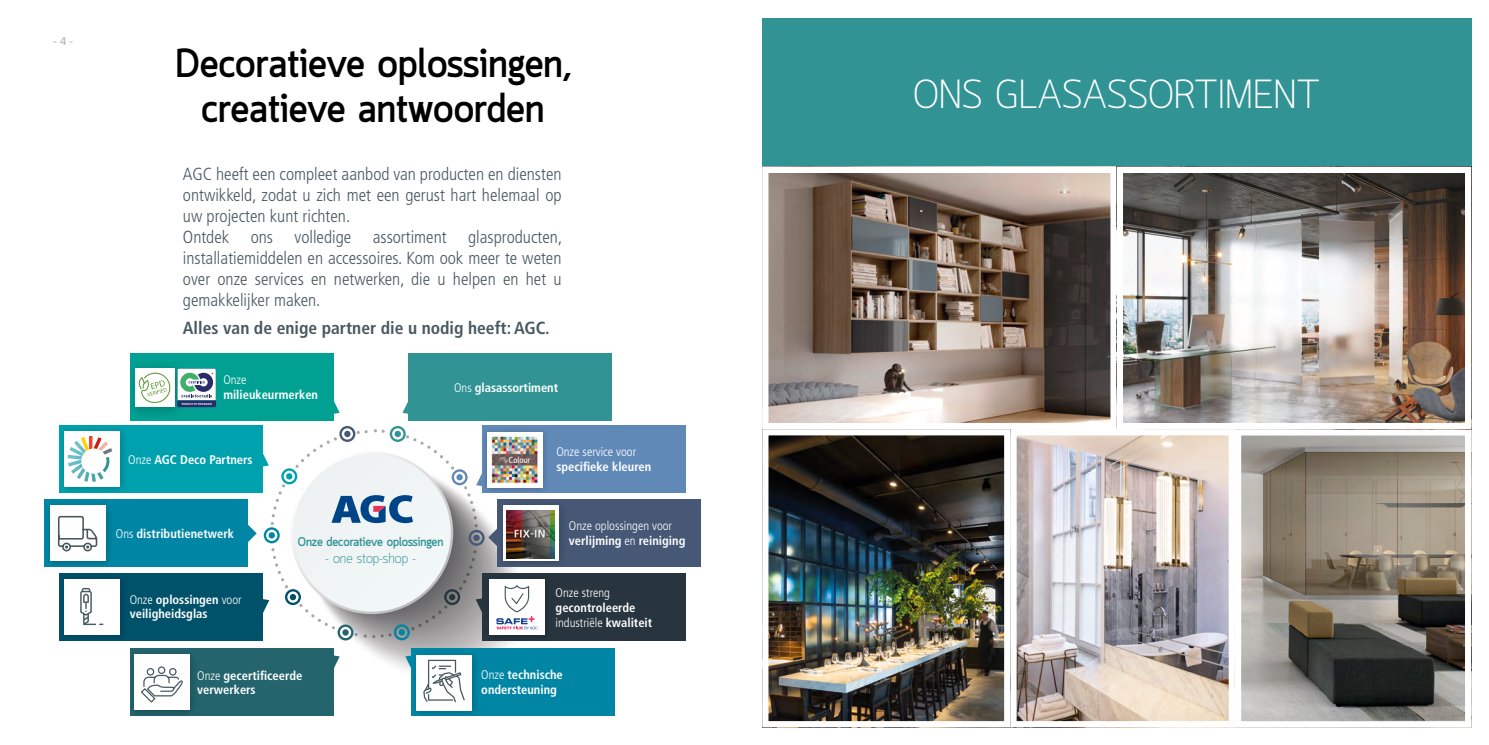
<style>
.page{position:relative;width:1489px;height:745px;background:#fff}
.page>*{position:absolute;margin:0;border:0;box-sizing:border-box;transform-origin:0 0}
.t1{font:700 40px/45px "Quark";color:#000;text-align:center}
.t2{font:300 40px "Quark";color:#fff}
.t3{font:300 condensed 17.5px/21px "Frutiger LT Std";color:#495961}
.t4{font:700 condensed 17.5px "Frutiger LT Std";color:#495961}
.t5{font:300 13.75px "Quark";color:#319394}
.t6{font:700 condensed 12.5px/13.8px "Frutiger LT Std";color:#fff}
.t7{font:300 condensed 12.5px/15px "Frutiger LT Std";color:#fff}
.t8{font:700 12.5px "Quark";letter-spacing:-.01em;color:#319394}
.t9{font:11.25px "Frutiger LT Std";color:#b3b2b2}
.s1{font-weight:300}
.s2{font-weight:700}
</style>
<div class="page">
<div style="left:762px;top:18px;width:708px;height:149px;background:#319394"></div>
<img style="left:769px;top:174px;width:340px;height:248px">
<div style="left:762px;top:167px;width:354px;height:262px;border:6px solid #fff"></div>
<img style="left:1241px;top:436px;width:222px;height:284px">
<div style="left:1234px;top:429px;width:236px;height:298px;border:6px solid #fff"></div>
<img style="left:1123px;top:174px;width:340px;height:248px">
<div style="left:1116px;top:167px;width:354px;height:262px;border:6px solid #fff"></div>
<img style="left:769px;top:436px;width:234px;height:283px">
<div style="left:762px;top:429px;width:248px;height:297px;border:6px solid #fff"></div>
<img style="left:1017px;top:436px;width:210px;height:283px">
<div style="left:1010px;top:429px;width:224px;height:297px;border:6px solid #fff"></div>
<div style="left:482px;top:425px;width:203px;height:67px;background:#6189b8"></div>
<div style="left:408px;top:353px;width:204px;height:67px;background:#319394"></div>
<svg style="left:402px;top:402px;width:6px;height:12px"></svg>
<div style="left:411px;top:648px;width:204px;height:67px;background:#0086a4"></div>
<div style="left:482px;top:573px;width:203px;height:67px;background:#28353f"></div>
<div style="left:497px;top:499px;width:203px;height:67px;background:#465875"></div>
<div style="left:59px;top:425px;width:204px;height:67px;background:#00a1ae"></div>
<div style="left:130px;top:353px;width:203px;height:67px;background:#00a092"></div>
<svg style="left:333px;top:399px;width:7px;height:17px"></svg>
<div style="left:130px;top:648px;width:203px;height:67px;background:#23646d"></div>
<div style="left:60px;top:573px;width:203px;height:67px;background:#00516a"></div>
<div style="left:44px;top:499px;width:204px;height:67px;background:#0086a4"></div>
<div style="left:44px;top:500px;width:70px;height:69px;background:#000;opacity:.23"></div>
<div style="left:50px;top:505px;width:55px;height:55px;background:#fff"></div>
<svg style="left:57px;top:515px;width:41px;height:37px"></svg>
<div style="left:497px;top:499px;width:70px;height:69px;background:#000;opacity:.23"></div>
<div style="left:503px;top:505px;width:55px;height:55px;background:linear-gradient(to bottom,#fff,#fff)"></div>
<img style="left:537px;top:510px;width:17px;height:48px">
<div style="left:127px;top:360px;width:59px;height:58px;background:#000;opacity:.23"></div>
<div style="left:135px;top:368px;width:39px;height:39px;background:#fff"></div>
<div style="left:481px;top:426px;width:70px;height:69px;background:#000;opacity:.23"></div>
<div style="left:487px;top:431px;width:55px;height:56px;background:#fff"></div>
<img style="left:537px;top:437px;width:2px;height:46px">
<div style="left:411px;top:649px;width:69px;height:69px;background:#000;opacity:.23"></div>
<div style="left:416px;top:654px;width:55px;height:56px;background:#fff"></div>
<div style="left:128px;top:648px;width:70px;height:70px;background:#000;opacity:.23"></div>
<div style="left:134px;top:654px;width:55px;height:55px;background:#fff"></div>
<div style="left:484px;top:574px;width:69px;height:69px;background:#000;opacity:.23"></div>
<div style="left:489px;top:579px;width:55px;height:55px;background:#fff"></div>
<svg style="left:239px;top:426px;width:298px;height:275px"></svg>
<div style="left:59px;top:573px;width:69px;height:69px;background:#000;opacity:.23"></div>
<div style="left:64px;top:578px;width:55px;height:55px;background:#fff"></div>
<svg style="left:80px;top:588px;width:23px;height:36px"></svg>
<div style="left:59px;top:425px;width:69px;height:70px;background:#000;opacity:.23"></div>
<div style="left:64px;top:431px;width:55px;height:55px;background:#fff"></div>
<svg style="left:139px;top:372px;width:31px;height:30px"></svg>
<svg style="left:68px;top:435px;width:44px;height:46px"></svg>
<svg style="left:141px;top:666px;width:42px;height:37px"></svg>
<svg style="left:177px;top:368px;width:39px;height:39px;background:#98adb7"></svg>
<p class="t9" style="left:53px;top:35px;width:22px">- 4 -</p>
<h1 class="t1" style="left:175px;top:45px;width:397px">Decoratieve oplossingen, creatieve antwoorden</h1>
<p class="t3" style="left:183px;top:163px;width:381px">AGC heeft een compleet aanbod van producten en diensten ontwikkeld, zodat u zich met een gerust hart helemaal op uw projecten kunt richten.<br>Ontdek ons volledige assortiment glasproducten, installatiemiddelen en accessoires. Kom ook meer te weten over onze services en netwerken, die u helpen en het u gemakkelijker maken.</p>
<p class="t4" style="left:183px;top:317px;width:368px">Alles van de enige partner die u nodig heeft: AGC.</p>
<p class="t7" style="left:223px;top:372px;width:25px">Onze</p>
<p class="t6" style="left:223px;top:388px;width:96px">milieukeurmerken</p>
<p class="t6" style="left:454px;top:380px;width:105px"><span class="s1">Ons</span> glasassortiment</p>
<p class="t6" style="left:128px;top:452px;width:126px"><span class="s1">Onze</span> AGC Deco Partners</p>
<p class="t6" style="left:116px;top:526px;width:120px"><span class="s1">Ons</span> distributienetwerk</p>
<p class="t6" style="left:130px;top:592px;width:113px"><span class="s1">Onze</span> oplossingen <span class="s1">voor </span>veiligheidsglas</p>
<p class="t8" style="left:298px;top:534px;width:147px">Onze decoratieve oplossingen</p>
<p class="t5" style="left:325px;top:549px;width:92px">- one stop-shop -</p>
<p class="t6" style="left:197px;top:668px;width:106px"><span class="s1">Onze</span> gecertificeerde verwerkers</p>
<p class="t7" style="left:556px;top:444px;width:81px">Onze service voor</p>
<p class="t6" style="left:556px;top:459px;width:96px">specifieke kleuren</p>
<p class="t7" style="left:569px;top:518px;width:118px">Onze oplossingen voor <span class="s2">verlijming</span> en <span class="s2">reiniging</span></p>
<p class="t7" style="left:555px;top:585px;width:56px">Onze streng</p>
<p class="t6" style="left:555px;top:600px;width:98px;line-height:15px">gecontroleerde <span class="s1">industriële</span> kwaliteit</p>
<p class="t6" style="left:481px;top:667px;width:83px;line-height:15px"><span class="s1">Onze</span> technische ondersteuning</p>
<h1 class="t2" style="left:913px;top:71px;width:408px">ONS GLASASSORTIMENT</h1>
</div>
